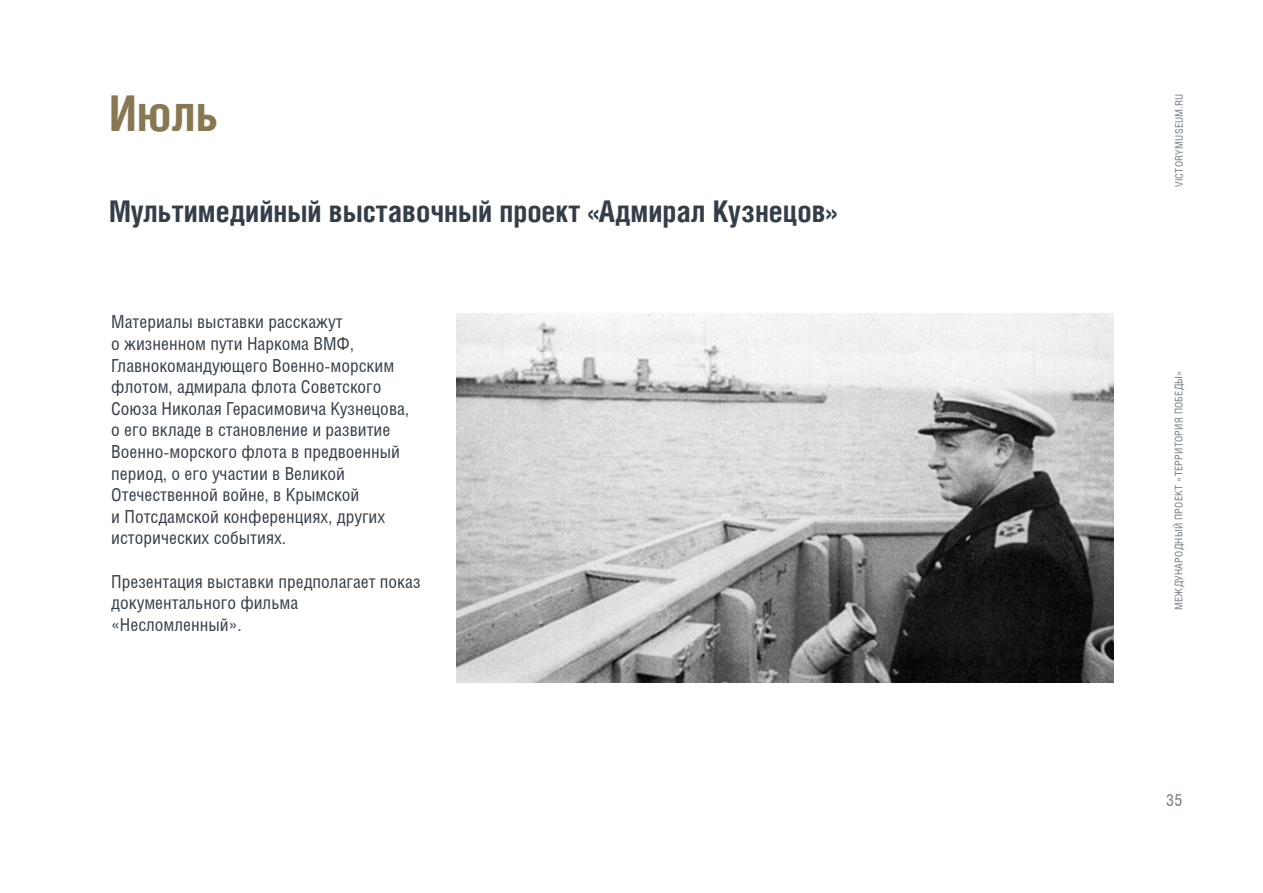
<style>
.page{position:relative;width:1263px;height:893px;background:#fff}
.page>*{position:absolute;margin:0;border:0;box-sizing:border-box;transform-origin:0 0}
.t1{font:700 49.5px "Helios Cond";color:#877851}
.t2{font:700 30px "Helios Cond";color:#343e48}
.t3{font:18px/21.6px "Helios Cond";color:#343e48}
.t4{font:16.5px "Helios Cond";color:#747c83}
.t5{font:10.5px "Helios Cond";letter-spacing:.025em;color:#747c83}
</style>
<div class="page">
<img style="left:457px;top:313px;width:656px;height:370px">
<h1 class="t1" style="left:109px;top:84px;width:111px">Июль</h1>
<h2 class="t2" style="left:109px;top:193px;width:729px">Мультимедийный выставочный проект «Адмирал Кузнецов»</h2>
<p class="t3" style="left:111px;top:311px;width:299px">Материалы выставки расскажут<br>о жизненном пути Наркома ВМФ, Главнокомандующего Военно-морским флотом, адмирала флота Советского Союза Николая Герасимовича Кузнецова, о его вкладе в становление и развитие Военно-морского флота в предвоенный период, о его участии в Великой Отечественной войне, в Крымской<br>и Потсдамской конференциях, других исторических событиях.</p>
<p class="t3" style="left:111px;top:570px;width:311px">Презентация выставки предполагает показ документального фильма «Несломленный».</p>
<p class="t5" style="left:1173px;top:187px;width:95px;rotate:-90deg">VICTORYMUSEUM.RU</p>
<p class="t5" style="left:1172px;top:610px;width:241px;rotate:-90deg">МЕЖДУНАРОДНЫЙ ПРОЕКТ «ТЕРРИТОРИЯ ПОБЕДЫ»</p>
<p class="t4" style="left:1166px;top:790px;width:18px">35</p>
</div>
